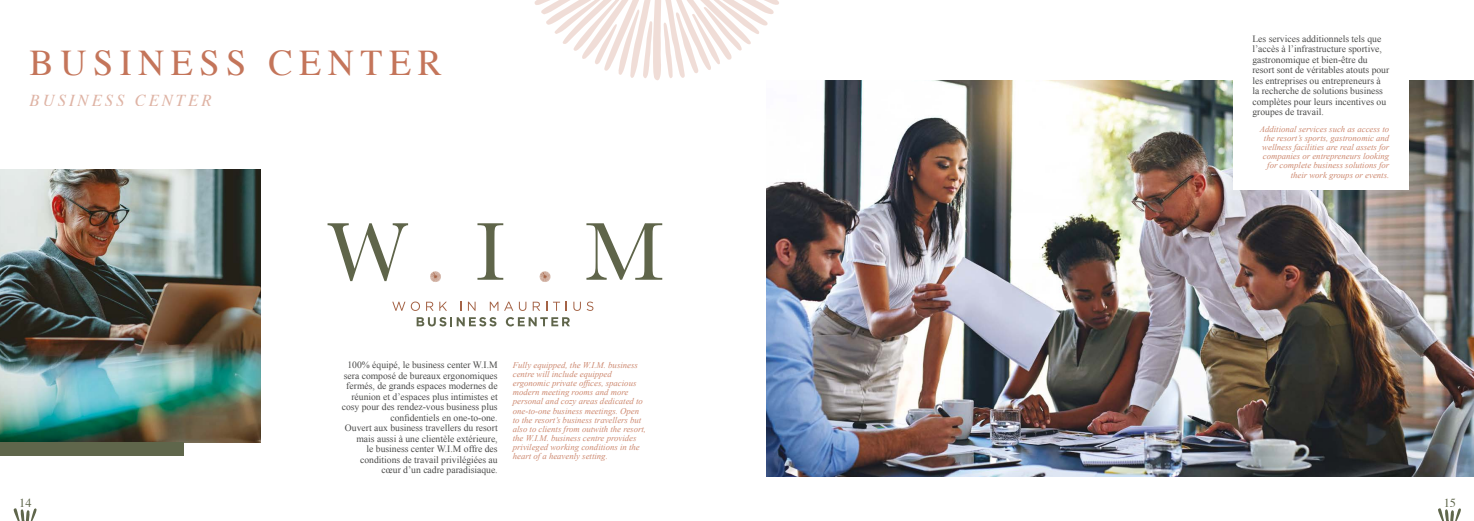
<style>
.page{position:relative;width:1474px;height:521px;background:#fff}
.page>*{position:absolute;margin:0;border:0;box-sizing:border-box;transform-origin:0 0}
.t1{font:36.23px "Times";letter-spacing:.18em;color:#c4755a}
.t2{font:italic 16.62px "Times";letter-spacing:.18em;color:#c4755a}
.t3{font:12.25px "Times";color:#5f664b}
.t4{font:9.62px/10.5px "Times New Roman";color:#4a4a49;text-align:right}
.t5{font:italic 8.75px/9.2px "Times New Roman";color:#cd8970}
</style>
<div class="page">
<img style="left:766px;top:80px;width:707px;height:396px">
<div style="left:1233px;top:26px;width:175px;height:164px;background:#fff"></div>
<img style="left:0;top:170px;width:260px;height:272px">
<svg style="left:392px;top:302px;width:13px;height:9px"></svg>
<svg style="left:411px;top:301px;width:9px;height:10px"></svg>
<svg style="left:426px;top:302px;width:7px;height:9px"></svg>
<svg style="left:439px;top:302px;width:8px;height:9px"></svg>
<svg style="left:468px;top:302px;width:7px;height:9px"></svg>
<svg style="left:490px;top:302px;width:8px;height:9px"></svg>
<svg style="left:504px;top:302px;width:9px;height:9px"></svg>
<svg style="left:519px;top:302px;width:7px;height:9px"></svg>
<svg style="left:532px;top:302px;width:8px;height:9px"></svg>
<svg style="left:553px;top:302px;width:7px;height:9px"></svg>
<svg style="left:573px;top:302px;width:20px;height:9px"></svg>
<svg style="left:416px;top:317px;width:80px;height:9px"></svg>
<svg style="left:506px;top:317px;width:64px;height:9px"></svg>
<svg style="left:327px;top:223px;width:81px;height:58px"></svg>
<svg style="left:477px;top:223px;width:26px;height:57px"></svg>
<svg style="left:586px;top:223px;width:76px;height:57px"></svg>
<svg style="left:430px;top:271px;width:11px;height:11px"></svg>
<svg style="left:539px;top:271px;width:11px;height:11px"></svg>
<svg style="left:534px;top:0;width:245px;height:80px"></svg>
<div style="left:0;top:442px;width:183px;height:14px;background:#5f664b"></div>
<svg style="left:13px;top:508px;width:24px;height:13px"></svg>
<svg style="left:1438px;top:508px;width:22px;height:13px"></svg>
<h1 class="t1" style="left:30px;top:29px;width:414px">BUSINESS CENTER</h1>
<h2 class="t2" style="left:30px;top:85px;width:183px">BUSINESS CENTER</h2>
<p class="t4" style="left:342px;top:359px;width:157px">100% équipé, le business center W.I.M sera composé de bureaux ergonomiques fermés, de grands espaces modernes de réunion et d’espaces plus intimistes et cosy pour des rendez-vous business plus confidentiels en one-to-one.<br>Ouvert aux business travellers du resort mais aussi à une clientèle extérieure,<br>le business center W.I.M offre des conditions de travail privilégiées au cœur d’un cadre paradisiaque.</p>
<p class="t5" style="left:513px;top:360px;width:135px">Fully equipped, the W.I.M. business centre will include equipped ergonomic private offices, spacious modern meeting rooms and more personal and cozy areas dedicated to one-to-one business meetings. Open to the resort’s business travellers but also to clients from outwith the resort, the W.I.M. business centre provides privileged working conditions in the heart of a heavenly setting.</p>
<p class="t4" style="left:1252px;top:33px;width:138px;text-align:left">Les services additionnels tels que l’accès à l’infrastructure sportive, gastronomique et bien-être du resort sont de véritables atouts pour les entreprises ou entrepreneurs à la recherche de solutions business complètes pour leurs incentives ou groupes de travail.</p>
<p class="t5" style="left:1259px;top:124px;width:131px;text-align:right">Additional services such as access to the resort’s sports, gastronomic and wellness facilities are real assets for companies or entrepreneurs looking for complete business solutions for their work groups or events.</p>
<p class="t3" style="left:19px;top:491px;width:14px">14</p>
<p class="t3" style="left:1443px;top:491px;width:14px">15</p>
</div>
